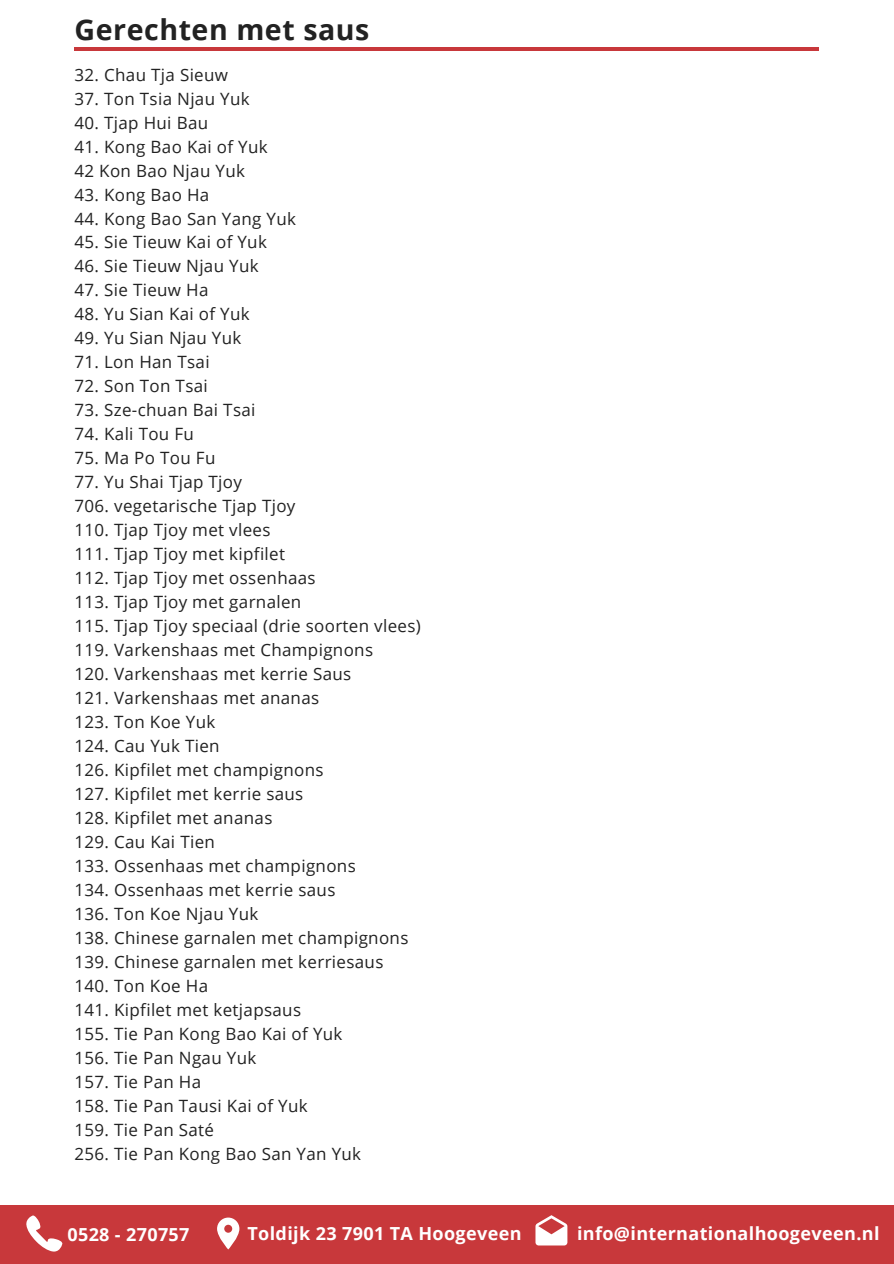
<style>
.page{position:relative;width:894px;height:1264px;background:#fff}
.page>*{position:absolute;margin:0;border:0;box-sizing:border-box;transform-origin:0 0}
.t1{font:700 28.5px "Open Sans";letter-spacing:.02em;color:#222}
.t2{font:700 18px "Open Sans";letter-spacing:.02em;color:#fff}
.t3{font:16.95px "Open Sans";letter-spacing:.02em;color:#222}
</style>
<div class="page">
<hr style="left:74px;top:47px;width:745px;height:4px;background:#c8383b">
<div style="left:0;top:1205px;width:893px;height:58px;background:#c8383b"></div>
<svg style="left:26px;top:1215px;width:36px;height:36px"></svg>
<svg style="left:217px;top:1217px;width:22px;height:32px"></svg>
<svg style="left:535px;top:1215px;width:32px;height:30px"></svg>
<p class="t1" style="left:74px;top:10px;width:296px">Gerechten met saus</p>
<p class="t3" style="left:74px;top:62px;width:155px">32. Chau Tja Sieuw</p>
<p class="t3" style="left:74px;top:86px;width:177px">37. Ton Tsia Njau Yuk</p>
<p class="t3" style="left:74px;top:110px;width:135px">40. Tjap Hui Bau</p>
<p class="t3" style="left:74px;top:134px;width:195px">41. Kong Bao Kai of Yuk</p>
<p class="t3" style="left:74px;top:158px;width:172px">42 Kon Bao Njau Yuk</p>
<p class="t3" style="left:74px;top:182px;width:136px">43. Kong Bao Ha</p>
<p class="t3" style="left:74px;top:206px;width:223px">44. Kong Bao San Yang Yuk</p>
<p class="t3" style="left:74px;top:230px;width:194px">45. Sie Tieuw Kai of Yuk</p>
<p class="t3" style="left:74px;top:254px;width:186px">46. Sie Tieuw Njau Yuk</p>
<p class="t3" style="left:74px;top:278px;width:135px">47. Sie Tieuw Ha</p>
<p class="t3" style="left:74px;top:302px;width:177px">48. Yu Sian Kai of Yuk</p>
<p class="t3" style="left:74px;top:326px;width:168px">49. Yu Sian Njau Yuk</p>
<p class="t3" style="left:74px;top:350px;width:137px">71. Lon Han Tsai</p>
<p class="t3" style="left:74px;top:374px;width:135px">72. Son Ton Tsai</p>
<p class="t3" style="left:74px;top:398px;width:182px">73. Sze-chuan Bai Tsai</p>
<p class="t3" style="left:74px;top:422px;width:121px">74. Kali Tou Fu</p>
<p class="t3" style="left:74px;top:446px;width:142px">75. Ma Po Tou Fu</p>
<p class="t3" style="left:74px;top:470px;width:169px">77. Yu Shai Tjap Tjoy</p>
<p class="t3" style="left:74px;top:494px;width:222px">706. vegetarische Tjap Tjoy</p>
<p class="t3" style="left:74px;top:518px;width:197px">110. Tjap Tjoy met vlees</p>
<p class="t3" style="left:74px;top:542px;width:212px">111. Tjap Tjoy met kipfilet</p>
<p class="t3" style="left:74px;top:566px;width:242px">112. Tjap Tjoy met ossenhaas</p>
<p class="t3" style="left:74px;top:590px;width:228px">113. Tjap Tjoy met garnalen</p>
<p class="t3" style="left:74px;top:614px;width:348px">115. Tjap Tjoy speciaal (drie soorten vlees)</p>
<p class="t3" style="left:74px;top:638px;width:300px">119. Varkenshaas met Champignons</p>
<p class="t3" style="left:74px;top:662px;width:278px">120. Varkenshaas met kerrie Saus</p>
<p class="t3" style="left:74px;top:686px;width:246px">121. Varkenshaas met ananas</p>
<p class="t3" style="left:74px;top:710px;width:142px">123. Ton Koe Yuk</p>
<p class="t3" style="left:74px;top:734px;width:146px">124. Cau Yuk Tien</p>
<p class="t3" style="left:74px;top:758px;width:250px">126. Kipfilet met champignons</p>
<p class="t3" style="left:74px;top:782px;width:230px">127. Kipfilet met kerrie saus</p>
<p class="t3" style="left:74px;top:806px;width:199px">128. Kipfilet met ananas</p>
<p class="t3" style="left:74px;top:830px;width:142px">129. Cau Kai Tien</p>
<p class="t3" style="left:74px;top:853px;width:283px">133. Ossenhaas met champignons</p>
<p class="t3" style="left:74px;top:877px;width:262px">134. Ossenhaas met kerrie saus</p>
<p class="t3" style="left:74px;top:901px;width:185px">136. Ton Koe Njau Yuk</p>
<p class="t3" style="left:74px;top:925px;width:335px">138. Chinese garnalen met champignons</p>
<p class="t3" style="left:74px;top:949px;width:310px">139. Chinese garnalen met kerriesaus</p>
<p class="t3" style="left:74px;top:973px;width:135px">140. Ton Koe Ha</p>
<p class="t3" style="left:74px;top:997px;width:228px">141. Kipfilet met ketjapsaus</p>
<p class="t3" style="left:74px;top:1021px;width:269px">155. Tie Pan Kong Bao Kai of Yuk</p>
<p class="t3" style="left:74px;top:1045px;width:183px">156. Tie Pan Ngau Yuk</p>
<p class="t3" style="left:74px;top:1069px;width:128px">157. Tie Pan Ha</p>
<p class="t3" style="left:74px;top:1093px;width:234px">158. Tie Pan Tausi Kai of Yuk</p>
<p class="t3" style="left:74px;top:1117px;width:141px">159. Tie Pan Saté</p>
<p class="t3" style="left:74px;top:1141px;width:288px">256. Tie Pan Kong Bao San Yan Yuk</p>
<p class="t2" style="left:67px;top:1221px;width:124px">0528 - 270757</p>
<p class="t2" style="left:247px;top:1220px;width:275px">Toldijk 23 7901 TA Hoogeveen</p>
<p class="t2" style="left:577px;top:1220px;width:304px">info@internationalhoogeveen.nl</p>
</div>
